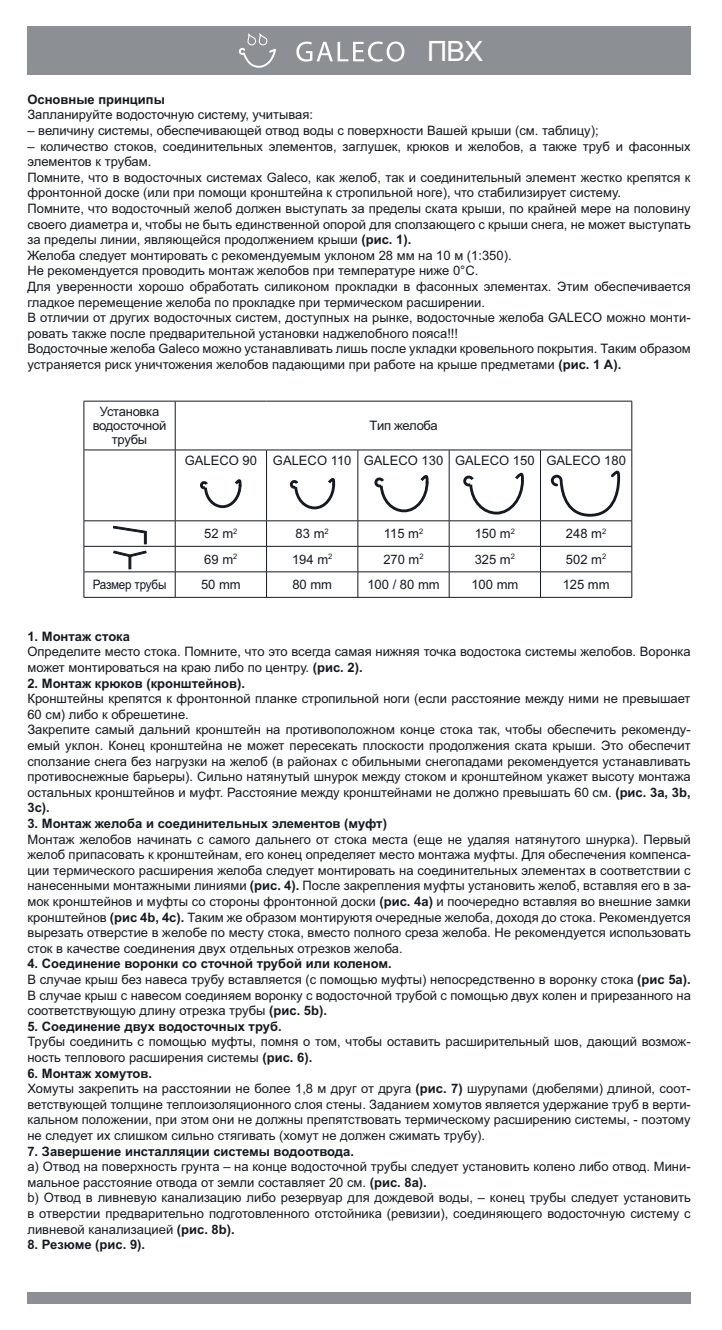
<style>
.page{position:relative;width:722px;height:1330px;background:#fff}
.page>*{position:absolute;margin:0;border:0;box-sizing:border-box;transform-origin:0 0}
.t1{font:28px "Arial";color:#fff}
.t2{font:13px/15.6px "Arial";color:#151921}
.t3{font:13px/14px "Arial";letter-spacing:-.02em;color:#151921;text-align:center}
.t4{font:700 13px "Arial";color:#151921}
.t5{font:13px "Arial";letter-spacing:-.02em;color:#151921;scale:.9 1}
.s1{font-weight:700}
</style>
<div class="page">
<div style="left:27px;top:26px;width:664px;height:49px;background:#8c8f94"></div>
<svg style="left:239px;top:33px;width:37px;height:35px"></svg>
<svg style="left:296px;top:42px;width:108px;height:20px"></svg>
<div style="left:27px;top:1292px;width:664px;height:12px;background:#8c8f94"></div>
<hr style="left:84px;top:401px;width:91px;height:1px;background:#151921">
<hr style="left:84px;top:401px;width:1px;height:49px;background:#151921">
<hr style="left:175px;top:401px;width:92px;height:1px;background:#151921">
<hr style="left:175px;top:401px;width:1px;height:49px;background:#151921">
<hr style="left:267px;top:401px;width:365px;height:1px;background:#151921">
<hr style="left:631px;top:401px;width:1px;height:49px;background:#151921">
<hr style="left:84px;top:450px;width:91px;height:1px;background:#151921">
<hr style="left:84px;top:450px;width:1px;height:71px;background:#151921">
<hr style="left:175px;top:450px;width:92px;height:1px;background:#151921">
<hr style="left:175px;top:450px;width:1px;height:71px;background:#151921">
<hr style="left:267px;top:450px;width:91px;height:1px;background:#151921">
<hr style="left:266px;top:450px;width:1px;height:71px;background:#151921">
<hr style="left:358px;top:450px;width:91px;height:1px;background:#151921">
<hr style="left:358px;top:450px;width:1px;height:71px;background:#151921">
<hr style="left:449px;top:450px;width:92px;height:1px;background:#151921">
<hr style="left:449px;top:450px;width:1px;height:71px;background:#151921">
<hr style="left:541px;top:450px;width:91px;height:1px;background:#151921">
<hr style="left:540px;top:450px;width:1px;height:71px;background:#151921">
<hr style="left:631px;top:450px;width:1px;height:71px;background:#151921">
<hr style="left:84px;top:520px;width:91px;height:1px;background:#151921">
<hr style="left:175px;top:520px;width:92px;height:1px;background:#151921">
<hr style="left:267px;top:520px;width:91px;height:1px;background:#151921">
<hr style="left:358px;top:520px;width:91px;height:1px;background:#151921">
<hr style="left:449px;top:520px;width:92px;height:1px;background:#151921">
<hr style="left:541px;top:520px;width:91px;height:1px;background:#151921">
<hr style="left:84px;top:546px;width:91px;height:1px;background:#151921">
<hr style="left:175px;top:546px;width:92px;height:1px;background:#151921">
<hr style="left:267px;top:546px;width:91px;height:1px;background:#151921">
<hr style="left:358px;top:546px;width:91px;height:1px;background:#151921">
<hr style="left:449px;top:546px;width:92px;height:1px;background:#151921">
<hr style="left:541px;top:546px;width:91px;height:1px;background:#151921">
<hr style="left:84px;top:572px;width:91px;height:1px;background:#151921">
<svg style="left:84px;top:521px;width:1px;height:76px"></svg>
<hr style="left:175px;top:572px;width:92px;height:1px;background:#151921">
<svg style="left:175px;top:521px;width:1px;height:76px"></svg>
<hr style="left:267px;top:572px;width:91px;height:1px;background:#151921">
<svg style="left:266px;top:521px;width:1px;height:76px"></svg>
<hr style="left:358px;top:572px;width:91px;height:1px;background:#151921">
<svg style="left:358px;top:521px;width:1px;height:76px"></svg>
<hr style="left:449px;top:572px;width:92px;height:1px;background:#151921">
<svg style="left:449px;top:521px;width:1px;height:76px"></svg>
<hr style="left:541px;top:572px;width:91px;height:1px;background:#151921">
<svg style="left:540px;top:521px;width:1px;height:76px"></svg>
<svg style="left:631px;top:521px;width:1px;height:76px"></svg>
<hr style="left:84px;top:597px;width:548px;height:1px;background:#151921">
<svg style="left:550px;top:470px;width:71px;height:47px"></svg>
<svg style="left:200px;top:479px;width:42px;height:30px"></svg>
<svg style="left:289px;top:478px;width:47px;height:32px"></svg>
<svg style="left:374px;top:475px;width:55px;height:38px"></svg>
<svg style="left:463px;top:473px;width:61px;height:42px"></svg>
<svg style="left:113px;top:526px;width:34px;height:43px"></svg>
<p class="t1" style="left:427px;top:35px;width:58px">ПВХ</p>
<p class="t2" style="left:27px;top:92px;width:287px"><span class="s1">Основные принципы<br></span>Запланируйте водосточную систему, учитывая:</p>
<p class="t2" style="left:27px;top:123px;width:573px">– величину системы, обеспечивающей отвод воды с поверхности Вашей крыши (см. таблицу);</p>
<p class="t2" style="left:27px;top:138px;width:665px">– количество стоков, соединительных элементов, заглушек, крюков и желобов, а также труб и фасонных элементов к трубам.<br>Помните, что в водосточных системах Galeco, как желоб, так и соединительный элемент жестко крепятся к фронтонной доске (или при помощи кронштейна к стропильной ноге), что стабилизирует систему.<br>Помните, что водосточный желоб должен выступать за пределы ската крыши, по крайней мере на половину своего диаметра и, чтобы не быть единственной опорой для сползающего с крыши снега, не может выступать за пределы линии, являющейся продолжением крыши <span class="s1">(рис. 1).<br></span>Желоба следует монтировать с рекомендуемым уклоном 28 мм на 10 м (1:350).<br>Не рекомендуется проводить монтаж желобов при температуре ниже 0°С.<br>Для уверенности хорошо обработать силиконом прокладки в фасонных элементах. Этим обеспечивается гладкое перемещение желоба по прокладке при термическом расширении.<br>В отличии от других водосточных систем, доступных на рынке, водосточные желоба GALECO можно монти&shy;ровать также после предварительной установки наджелобного пояса!!!<br>Водосточные желоба Galeco можно устанавливать лишь после укладки кровельного покрытия. Таким образом устраняется риск уничтожения желобов падающими при работе на крыше предметами <span class="s1">(рис. 1 А).</span></p>
<p class="t3" style="left:93px;top:405px;width:75px">Установка водосточной трубы</p>
<p class="t3" style="left:369px;top:419px;width:70px">Τип желоба</p>
<p class="t2" style="left:185px;top:453px;width:443px">GALECO 90 GALECO 110 GALECO 130 GALECO 150 GALECO 180</p>
<p class="t2" style="left:204px;top:526px;width:35px">52 m<sup>2</sup></p>
<p class="t2" style="left:296px;top:526px;width:35px">83 m<sup>2</sup></p>
<p class="t2" style="left:384px;top:526px;width:41px">115 m<sup>2</sup></p>
<p class="t2" style="left:475px;top:526px;width:42px">150 m<sup>2</sup></p>
<p class="t2" style="left:566px;top:526px;width:42px">248 m<sup>2</sup></p>
<p class="t2" style="left:204px;top:552px;width:35px">69 m<sup>2</sup></p>
<p class="t2" style="left:292px;top:552px;width:42px">194 m<sup>2</sup></p>
<p class="t2" style="left:383px;top:552px;width:42px">270 m<sup>2</sup></p>
<p class="t2" style="left:475px;top:552px;width:42px">325 m<sup>2</sup></p>
<p class="t2" style="left:566px;top:552px;width:42px">502 m<sup>2</sup></p>
<p class="t5" style="left:93px;top:577px;width:83px">Размер трубы</p>
<p class="t2" style="left:201px;top:577px;width:41px">50 mm</p>
<p class="t2" style="left:292px;top:577px;width:41px">80 mm</p>
<p class="t2" style="left:367px;top:577px;width:74px">100 / 80 mm</p>
<p class="t2" style="left:471px;top:577px;width:48px">100 mm</p>
<p class="t2" style="left:563px;top:577px;width:48px">125 mm</p>
<p class="t2" style="left:27px;top:628px;width:665px"><span class="s1">1. Монтаж стока<br></span>Определите место стока. Помните, что это всегда самая нижняя точка водостока системы желобов. Воронка может монтироваться на краю либо по центру. <span class="s1">(рис. 2).</span></p>
<p class="t2" style="left:27px;top:675px;width:665px"><span class="s1">2. Монтаж крюков (кронштейнов).<br></span>Кронштейны крепятся к фронтонной планке стропильной ноги (если расстояние между ними не превышает 60 см) либо к обрешетине.<br>Закрепите самый дальний кронштейн на противоположном конце стока так, чтобы обеспечить рекоменду&shy;емый уклон. Конец кронштейна не может пересекать плоскости продолжения ската крыши. Это обеспечит сползание снега без нагрузки на желоб (в районах с обильными снегопадами рекомендуется устанавливать противоснежные барьеры). Сильно натянутый шнурок между стоком и кронштейном укажет высоту монтажа остальных кронштейнов и муфт. Расстояние между кронштейнами не должно превышать 60 см. <span class="s1">(рис. 3a, 3b, 3c).</span></p>
<p class="t2" style="left:27px;top:816px;width:665px"><span class="s1">3. Монтаж желоба и соединительных элементов (муфт)<br></span>Монтаж желобов начинать с самого дальнего от стока места (еще не удаляя натянутого шнурка). Первый желоб припасовать к кронштейнам, его конец определяет место монтажа муфты. Для обеспечения компенса&shy;ции термического расширения желоба следует монтировать на соединительных элементах в соответствии с нанесенными монтажными линиями <span class="s1">(рис. 4).</span> После закрепления муфты установить желоб, вставляя его в за&shy;мок кронштейнов и муфты со стороны фронтонной доски <span class="s1">(рис. 4a)</span> и поочередно вставляя во внешние замки кронштейнов <span class="s1">(рис 4b, 4c).</span> Таким же образом монтируютя очередные желоба, доходя до стока. Рекомендуется вырезать отверстие в желобе по месту стока, вместо полного среза желоба. Не рекомендуется использовать сток в качестве соединения двух отдельных отрезков желоба.</p>
<p class="t2" style="left:27px;top:956px;width:665px"><span class="s1">4. Соединение воронки со сточной трубой или коленом.<br></span>В случае крыш без навеса трубу вставляется (с помощью муфты) непосредственно в воронку стока <span class="s1">(рис 5a).<br></span>В случае крыш с навесом соединяем воронку с водосточной трубой с помощью двух колен и прирезанного на соответствующую длину отрезка трубы <span class="s1">(рис. 5b).</span></p>
<p class="t2" style="left:27px;top:1018px;width:665px"><span class="s1">5. Соединение двух водосточных труб.<br></span>Трубы соединить с помощью муфты, помня о том, чтобы оставить расширительный шов, дающий возмож&shy;ность теплового расширения системы <span class="s1">(рис. 6).</span></p>
<p class="t2" style="left:27px;top:1065px;width:665px"><span class="s1">6. Монтаж хомутов.<br></span>Хомуты закрепить на расстоянии не более 1,8 м друг от друга <span class="s1">(рис. 7)</span> шурупами (дюбелями) длиной, соот&shy;ветствующей толщине теплоизоляционного слоя стены. Заданием хомутов является удержание труб в верти&shy;кальном положении, при этом они не должны препятствовать термическому расширению системы, - поэтому не следует их слишком сильно стягивать (хомут не должен сжимать трубу).</p>
<p class="t2" style="left:27px;top:1143px;width:665px"><span class="s1">7. Завершение инсталляции системы водоотвода.<br></span>а) Отвод на поверхность грунта – на конце водосточной трубы следует установить колено либо отвод. Мини&shy;мальное расстояние отвода от земли составляет 20 см. <span class="s1">(рис. 8a).<br></span>b) Отвод в ливневую канализацию либо резервуар для дождевой воды, – конец трубы следует установить в отверстии предварительно подготовленного отстойника (ревизии), соединяющего водосточную систему с ливневой канализацией <span class="s1">(рис. 8b).</span></p>
<p class="t4" style="left:27px;top:1237px;width:119px">8. Резюме (рис. 9).</p>
</div>
